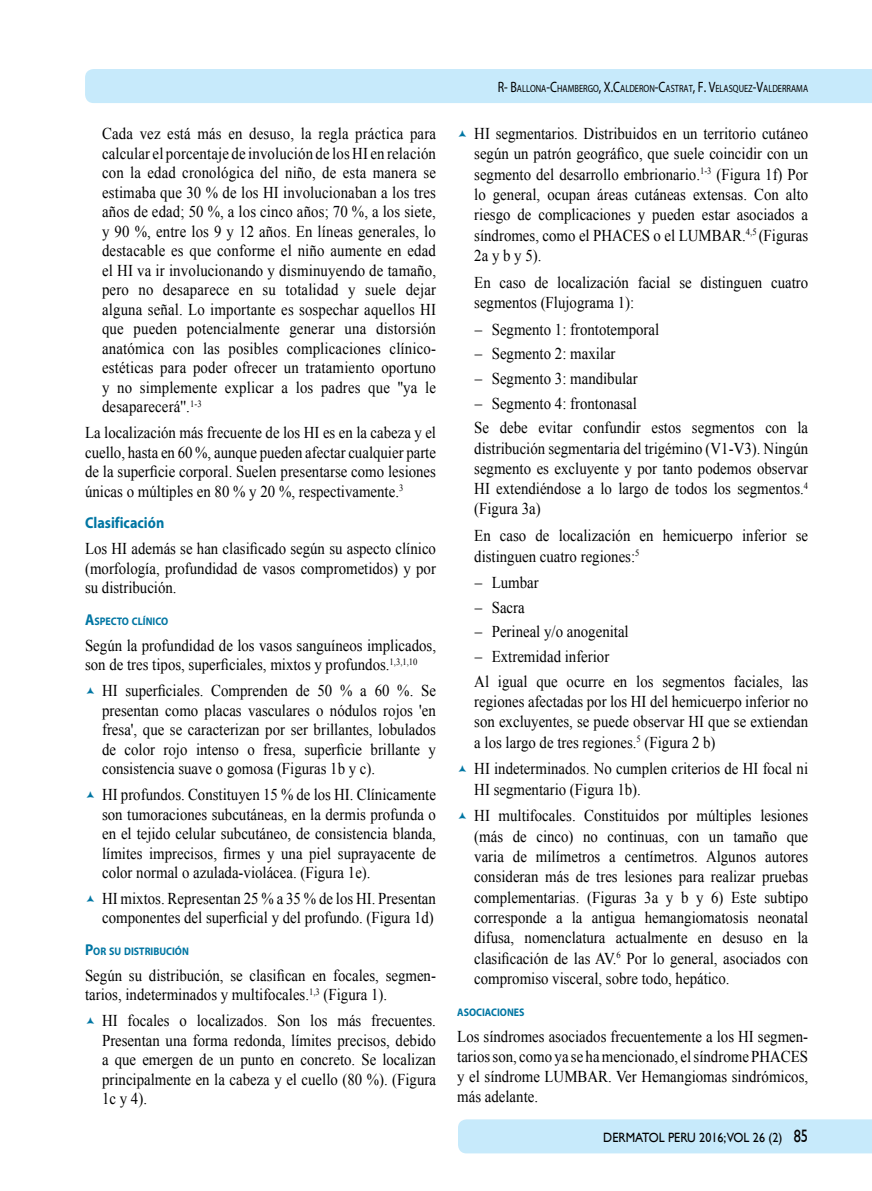
<style>
.page{position:relative;width:872px;height:1191px;background:#fff}
.page>*{position:absolute;margin:0;border:0;box-sizing:border-box;transform-origin:0 0}
.t1{font:16.5px/19.5px "Times New Roman";color:#000;text-align:justify;scale:.9 1}
.t2{font:700 15.75px "Myriad Pro";color:#0076a3;scale:.9 1}
.t3{font:13.5px "Gill Sans";color:#000;scale:.9 1}
.t4{font:700 10.95px "Myriad Pro";color:#0076a3;scale:.9 1}
.t5{font:10.5px "Myriad Pro";color:#000;scale:.8 1}
.s1{font-size:15.75px}
.s2{font-size:15px}
.s3{font-size:18px}
</style>
<div class="page">
<div style="left:85px;top:69px;width:787px;height:34px;background:#c7eafb"></div>
<div style="left:458px;top:1119px;width:414px;height:34px;background:#c7eafb"></div>
<p class="t1" style="left:102px;top:123px;width:372px">Cada vez está más en desuso, la regla práctica para calcular el porcentaje de involución de los HI en relación con la edad cronológica del niño, de esta manera se estimaba que 30 % de los HI involucionaban a los tres años de edad; 50 %, a los cinco años; 70 %, a los siete, y 90 %, entre los 9 y 12 años. En líneas generales, lo destacable es que conforme el niño aumente en edad el HI va ir involucionando y disminuyendo de tamaño, pero no desaparece en su totalidad y suele dejar alguna señal. Lo importante es sospechar aquellos HI que pueden potencialmente generar una distorsión anatómica con las posibles complicaciones clínico&shy;estéticas para poder ofrecer un tratamiento oportuno y no simplemente explicar a los padres que ''ya le desaparecerá''.<sup>1-3</sup></p>
<p class="t1" style="left:85px;top:422px;width:391px">La localización más frecuente de los HI es en la cabeza y el cuello, hasta en 60 %, aunque pueden afectar cualquier parte de la superficie corporal. Suelen presentarse como lesiones únicas o múltiples en 80 % y 20 %, respectivamente.<sup>3</sup></p>
<p class="t2" style="left:85px;top:512px;width:90px">Clasificación</p>
<p class="t1" style="left:85px;top:538px;width:391px">Los HI además se han clasificado según su aspecto clínico (morfología, profundidad de vasos comprometidos) y por su distribución.</p>
<p class="t4" style="left:85px;top:614px;width:94px"><span class="s1">A</span>SPECTO CLÍNICO</p>
<p class="t1" style="left:85px;top:635px;width:391px">Según la profundidad de los vasos sanguíneos implicados, son de tres tipos, superficiales, mixtos y profundos.<sup>1,3,1,10</sup></p>
<p class="t1" style="left:102px;top:680px;width:372px">HI superficiales. Comprenden de 50 % a 60 %. Se presentan como placas vasculares o nódulos rojos 'en fresa', que se caracterizan por ser brillantes, lobulados de color rojo intenso o fresa, superficie brillante y consistencia suave o gomosa (Figuras 1b y c).</p>
<p class="t1" style="left:102px;top:784px;width:372px">HI profundos. Constituyen 15 % de los HI. Clínicamente son tumoraciones subcutáneas, en la dermis profunda o en el tejido celular subcutáneo, de consistencia blanda, límites imprecisos, firmes y una piel suprayacente de color normal o azulada-violácea. (Figura 1e).</p>
<p class="t1" style="left:102px;top:888px;width:372px">HI mixtos. Representan 25 % a 35 % de los HI. Presentan componentes del superficial y del profundo. (Figura 1d)</p>
<p class="t4" style="left:85px;top:944px;width:117px"><span class="s1">P</span>OR SU DISTRIBUCIÓN</p>
<p class="t1" style="left:85px;top:965px;width:391px">Según su distribución, se clasifican en focales, segmen&shy;tarios, indeterminados y multifocales.<sup>1,3</sup> (Figura 1).</p>
<p class="t1" style="left:102px;top:1010px;width:372px">HI focales o localizados. Son los más frecuentes.<br>Presentan una forma redonda, límites precisos, debido a que emergen de un punto en concreto. Se localizan principalmente en la cabeza y el cuello (80 %). (Figura 1c y 4).</p>
<p class="t5" style="left:498px;top:82px;width:389px"><span class="s2">R- B</span>ALLONA<span class="s2">-C</span>HAMBERGO<span class="s2">, X.C</span>ALDERON<span class="s2">-C</span>ASTRAT<span class="s2">, F. V</span>ELASQUEZ<span class="s2">-V</span>ALDERRAMA</p>
<p class="t1" style="left:474px;top:123px;width:372px;line-height:20.4px">HI segmentarios. Distribuidos en un territorio cutáneo según un patrón geográfico, que suele coincidir con un segmento del desarrollo embrionario.<sup>1-3</sup> (Figura 1f) Por lo general, ocupan áreas cutáneas extensas. Con alto riesgo de complicaciones y pueden estar asociados a síndromes, como el PHACES o el LUMBAR.<sup>4,5</sup> (Figuras 2a y b y 5).</p>
<p class="t1" style="left:474px;top:271px;width:372px;line-height:20.4px">En caso de localización facial se distinguen cuatro segmentos (Flujograma 1):</p>
<p class="t1" style="left:475px;top:319px;width:206px">– Segmento 1: frontotemporal</p>
<p class="t1" style="left:475px;top:343px;width:158px">– Segmento 2: maxilar</p>
<p class="t1" style="left:475px;top:368px;width:183px">– Segmento 3: mandibular</p>
<p class="t1" style="left:474px;top:390px;width:372px;line-height:24.6px">– Segmento 4: frontonasal<br>Se debe evitar confundir estos segmentos con la</p>
<p class="t1" style="left:474px;top:437px;width:372px;line-height:20.2px">distribución segmentaria del trigémino (V1-V3). Ningún segmento es excluyente y por tanto podemos observar HI extendiéndose a lo largo de todos los segmentos.<sup>4 </sup>(Figura 3a)</p>
<p class="t1" style="left:474px;top:525px;width:372px;line-height:20.4px">En caso de localización en hemicuerpo inferior se distinguen cuatro regiones:<sup>5</sup></p>
<p class="t1" style="left:475px;top:572px;width:73px">– Lumbar</p>
<p class="t1" style="left:475px;top:597px;width:57px">– Sacra</p>
<p class="t1" style="left:475px;top:621px;width:173px">– Perineal y/o anogenital</p>
<p class="t1" style="left:474px;top:643px;width:372px;line-height:24.6px">– Extremidad inferior<br>Al igual que ocurre en los segmentos faciales, las</p>
<p class="t1" style="left:474px;top:690px;width:372px;line-height:20.4px">regiones afectadas por los HI del hemicuerpo inferior no son excluyentes, se puede observar HI que se extiendan a los largo de tres regiones.<sup>5</sup> (Figura 2 b)</p>
<p class="t1" style="left:474px;top:758px;width:372px;line-height:20.4px">HI indeterminados. No cumplen criterios de HI focal ni<br>HI segmentario (Figura 1b).</p>
<p class="t1" style="left:474px;top:805px;width:372px;line-height:20.4px">HI multifocales. Constituidos por múltiples lesiones (más de cinco) no continuas, con un tamaño que varia de milímetros a centímetros. Algunos autores consideran más de tres lesiones para realizar pruebas complementarias. (Figuras 3a y b y 6) Este subtipo corresponde a la antigua hemangiomatosis neonatal difusa, nomenclatura actualmente en desuso en la clasificación de las AV.<sup>6</sup> Por lo general, asociados con compromiso visceral, sobre todo, hepático.</p>
<p class="t4" style="left:457px;top:1004px;width:76px">ASOCIACIONES</p>
<p class="t1" style="left:457px;top:1026px;width:391px;line-height:20.1px">Los síndromes asociados frecuentemente a los HI segmen&shy;tarios son, como ya se ha mencionado, el síndrome PHACES y el síndrome LUMBAR. Ver Hemangiomas sindrómicos, más adelante.</p>
<p class="t3" style="left:603px;top:1129px;width:229px">DERMATOL PERU 2016;VOL 26 (2) <span class="s3">85</span></p>
</div>
